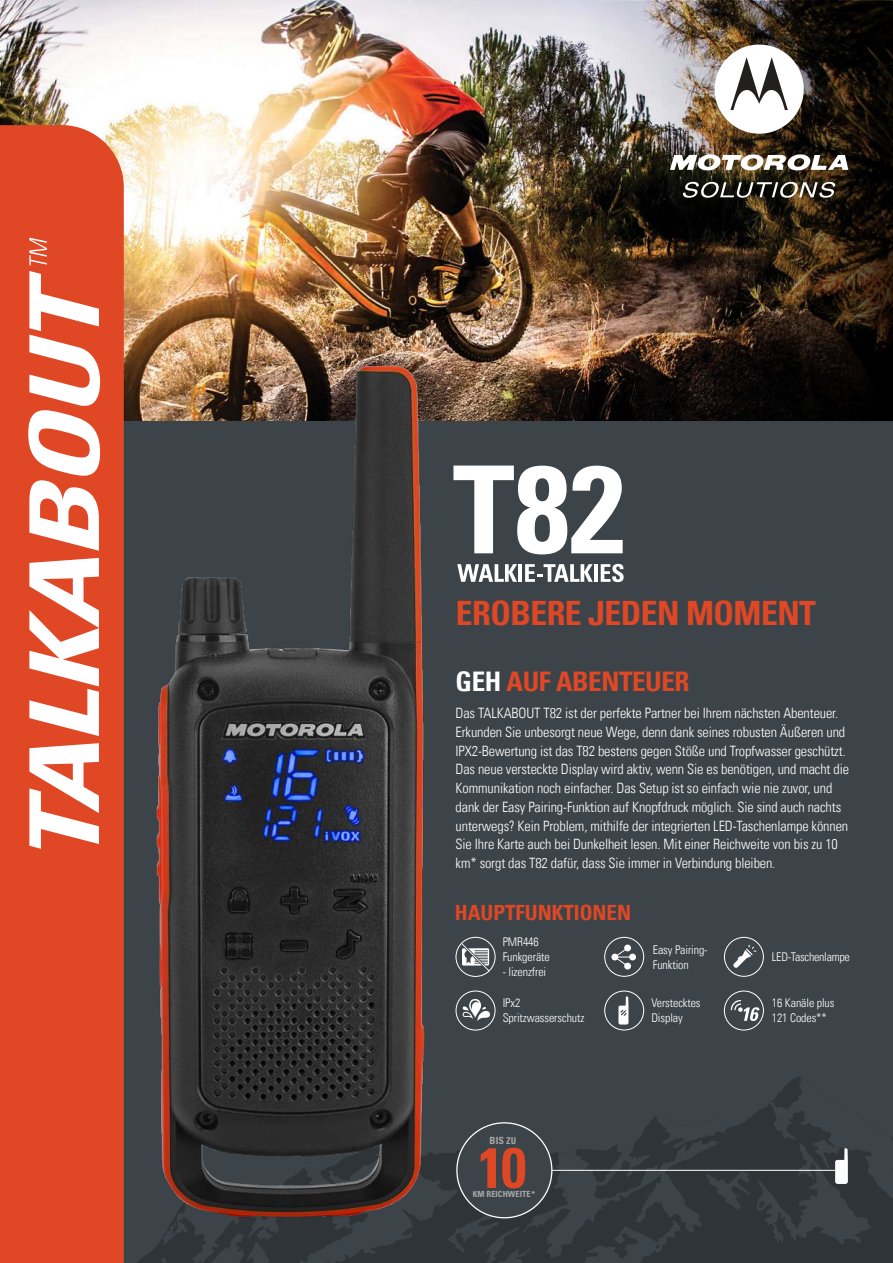
<style>
.page{position:relative;width:893px;height:1263px;background:#3d4449}
.page>*{position:absolute;margin:0;border:0;box-sizing:border-box;transform-origin:0 0}
.t1{font:700 condensed 33.6px "Univers LT";letter-spacing:-.015em;color:#e04825}
.t2{font:700 condensed 27px "Univers LT";letter-spacing:-.015em;color:#e04825}
.t3{font:700 condensed 21px "Univers LT";color:#e04825}
.t4{font:300 condensed 14.25px/18.8px "Univers LT";letter-spacing:-.01em;color:#fff}
.t5{font:300 condensed 12px/15px "Univers LT";letter-spacing:-.01em;color:#fff}
.t6{font:700 condensed 9.9px "Univers LT";color:#a7a9ab}
.t7{font:700 condensed 8.55px "Univers LT";color:#a7a9ab}
.s1{color:#fff}
.s2{font-family:"Univers 67 Condensed Bold Obliq";font-stretch:normal}
.s3{font-family:"Univers";font-size:8.4px}
</style>
<div class="page">
<img style="left:0;top:0;width:893px;height:421px">
<img style="left:582px;top:1px;width:311px;height:420px">
<svg style="left:750px;top:1113px;width:6px;height:150px"></svg>
<div style="left:0;top:125px;width:124px;height:1138px;background:#e04825"></div>
<svg style="left:28px;top:271px;width:72px;height:54px;background:#ec9480"></svg>
<svg style="left:29px;top:238px;width:18px;height:27px"></svg>
<svg style="left:756px;top:1077px;width:137px;height:186px"></svg>
<hr style="left:486px;top:1170px;width:352px;height:1px;background:#fff">
<svg style="left:137px;top:1116px;width:613px;height:147px"></svg>
<div style="left:724px;top:937px;width:40px;height:40px;border:1px solid #fff;border-radius:50%"></div>
<svg style="left:733px;top:945px;width:23px;height:23px"></svg>
<div style="left:604px;top:937px;width:40px;height:40px;border:1px solid #fff;border-radius:50%"></div>
<div style="left:611px;top:954px;width:7px;height:6px;background:#fff;border-radius:50%"></div>
<svg style="left:624px;top:944px;width:7px;height:7px"></svg>
<div style="left:624px;top:963px;width:7px;height:6px;background:#fff;border-radius:50%"></div>
<svg style="left:614px;top:947px;width:21px;height:20px"></svg>
<div style="left:604px;top:990px;width:40px;height:40px;border:1px solid #fff;border-radius:50%"></div>
<svg style="left:618px;top:996px;width:10px;height:28px"></svg>
<img style="left:715px;top:45px;width:89px;height:89px">
<img style="left:670px;top:154px;width:178px;height:17px">
<svg style="left:683px;top:182px;width:152px;height:16px;background:#5c5a53"></svg>
<div style="left:724px;top:990px;width:40px;height:40px;border:1px solid #fff;border-radius:50%"></div>
<svg style="left:731px;top:1000px;width:29px;height:21px"></svg>
<svg style="left:571px;top:466px;width:52px;height:88px"></svg>
<svg style="left:568px;top:564px;width:25px;height:18px"></svg>
<hr style="left:594px;top:564px;width:4px;height:18px;background:#fff">
<svg style="left:601px;top:564px;width:23px;height:18px"></svg>
<img style="left:0;top:325px;width:568px;height:934px">
<h1 class="t1" style="left:456px;top:600px;width:362px">EROBERE JEDEN MOMENT</h1>
<h2 class="t2" style="left:456px;top:671px;width:235px"><span class="s1">GEH</span> AUF ABENTEUER</h2>
<p class="t4" style="left:456px;top:704px;width:395px">Das TALKABOUT T82 ist der perfekte Partner bei Ihrem nächsten Abenteuer.<br>Erkunden Sie unbesorgt neue Wege, denn dank seines robusten Äußeren und IPX2-Bewertung ist das T82 bestens gegen Stöße und Tropfwasser geschützt.<br>Das neue versteckte Display wird aktiv, wenn Sie es benötigen, und macht die Kommunikation noch einfacher. Das Setup ist so einfach wie nie zuvor, und dank der Easy Pairing-Funktion auf Knopfdruck möglich. Sie sind auch nachts unterwegs? Kein Problem, mithilfe der integrierten LED-Taschenlampe können Sie Ihre Karte auch bei Dunkelheit lesen. Mit einer Reichweite von bis zu 10 km* sorgt das T82 dafür, dass Sie immer in Verbindung bleiben.</p>
<h3 class="t3" style="left:455px;top:904px;width:178px">HAUPTFUNKTIONEN</h3>
<p class="t5" style="left:503px;top:934px;width:49px">PMR446<br>Funkgeräte</p>
<p class="t5" style="left:503px;top:964px;width:45px">- lizenzfrei</p>
<p class="t5" style="left:503px;top:996px;width:83px">IPx2<br>Spritzwasserschutz</p>
<p class="t5" style="left:653px;top:942px;width:56px">Easy Pairing-<br>Funktion</p>
<p class="t5" style="left:651px;top:996px;width:51px">Verstecktes<br>Display</p>
<p class="t6" style="left:490px;top:1136px;width:28px">BIS <span class="s2">ZU</span></p>
<p class="t7" style="left:473px;top:1190px;width:64px">KM REICHWEITE<span class="s3">*</span></p>
<p class="t5" style="left:772px;top:949px;width:80px">LED-Taschenlampe</p>
<p class="t5" style="left:772px;top:995px;width:64px">16 Kanäle plus<br>121 Codes**</p>
</div>
